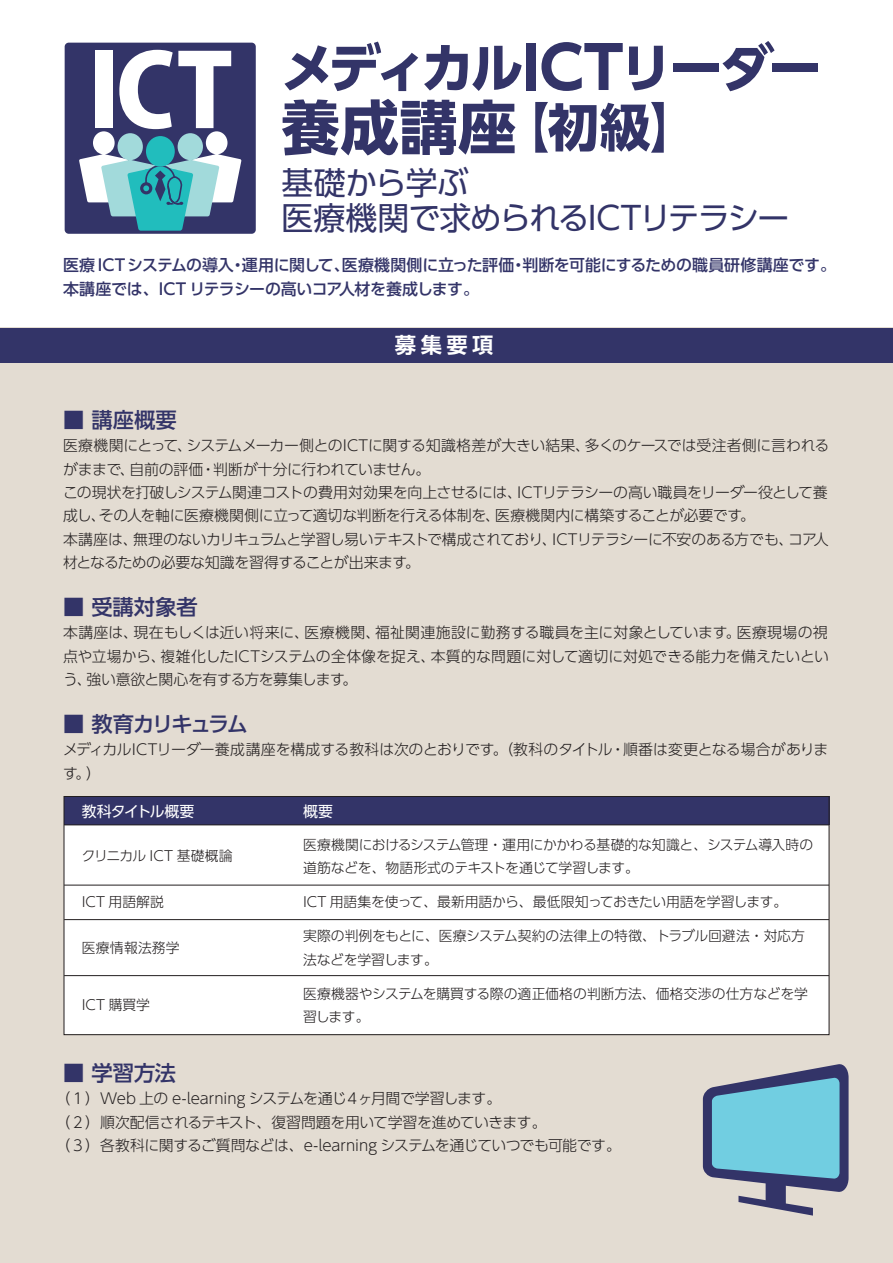
<style>
.page{position:relative;width:893px;height:1263px;background:#fff}
.page>*{position:absolute;margin:0;border:0;box-sizing:border-box;transform-origin:0 0}
.t1{font:700 58.5px "UD Shin Go Pro";color:#333468}
.t2{font:700 53.1px "UD Shin Go Pro";letter-spacing:-.105em;color:#333468}
.t3{font:31.95px/35.1px "UD Shin Go Pro";letter-spacing:-.045em;color:#333468}
.t4{font:500 21.3px "UD Shin Go Pro";letter-spacing:-.005em;color:#333468}
.t5{font:500 21.3px "UD Shin Go Pro";letter-spacing:-.1em;color:#333468}
.t6{font:700 21.3px "UD Shin Go Pro De";color:#fff}
.t7{font:500 15.9px/23.4px "UD Shin Go Pro";letter-spacing:-.015em;color:#333468}
.t8{font:300 14.85px/23.4px "UD Shin Go Pro";letter-spacing:-.025em;color:#231f20}
.t9{font:14.85px "UD Shin Go Pro";letter-spacing:-.055em;color:#fff}
.t10{font:14.85px "UD Shin Go Pro";letter-spacing:-.035em;color:#fff}
.t11{font:300 13.8px/23.4px "UD Shin Go Pro";letter-spacing:-.015em;color:#231f20}
.t12{font:300 13.8px "UD Shin Go Pro";letter-spacing:.015em;color:#231f20}
.s1{font-size:58.5px}
.s2{font-size:51px}
</style>
<div class="page">
<div style="left:0;top:328px;width:893px;height:935px;background:#e3dcd2"></div>
<div style="left:65px;top:797px;width:764px;height:237px;background:#fff"></div>
<div style="left:64px;top:796px;width:765px;height:29px;background:#333468"></div>
<div style="left:65px;top:43px;width:191px;height:191px;background:#333468;border-radius:4px"></div>
<svg style="left:79px;top:50px;width:162px;height:181px"></svg>
<div style="left:146px;top:136px;width:29px;height:31px;background:#21bdbd;border-radius:50%"></div>
<hr style="left:64px;top:885px;width:765px;height:1px;background:#231f20">
<hr style="left:64px;top:919px;width:765px;height:1px;background:#231f20">
<hr style="left:64px;top:975px;width:765px;height:1px;background:#231f20">
<hr style="left:64px;top:824px;width:765px;height:1px;background:#231f20">
<div style="left:64px;top:796px;width:765px;height:239px;border:1px solid #231f20"></div>
<svg style="left:703px;top:1064px;width:146px;height:151px"></svg>
<div style="left:0;top:328px;width:893px;height:34px;background:#333468"></div>
<h2 class="t2" style="left:281px;top:24px;width:542px">メディカル<span class="s1">ICT</span>リーダー</h2>
<h1 class="t1" style="left:281px;top:80px;width:420px">養成講座<span class="s2">【初級】</span></h1>
<h3 class="t3" style="left:282px;top:164px;width:509px">基礎から学ぶ<br>医療機関で求められるICTリテラシー</h3>
<p class="t7" style="left:63px;top:253px;width:774px">医療 ICTシステムの導入・運用に関して、医療機関側に立った評価・判断を可能にするための職員研修講座です。本講座では、ICT リテラシーの高いコア人材を養成します。</p>
<h3 class="t6" style="left:395px;top:328px;width:100px">募集要項</h3>
<h3 class="t4" style="left:63px;top:403px;width:115px">■ 講座概要</h3>
<p class="t8" style="left:63px;top:433px;width:768px">医療機関にとって、システムメーカー側とのICTに関する知識格差が大きい結果、多くのケースでは受注者側に言われるがままで、自前の評価・判断が十分に行われていません。<br>この現状を打破しシステム関連コストの費用対効果を向上させるには、ICTリテラシーの高い職員をリーダー役として養成し、その人を軸に医療機関側に立って適切な判断を行える体制を、医療機関内に構築することが必要です。<br>本講座は、無理のないカリキュラムと学習し易いテキストで構成されており、ICTリテラシーに不安のある方でも、コア人材となるための必要な知識を習得することが出来ます。</p>
<h3 class="t4" style="left:63px;top:590px;width:136px">■ 受講対象者</h3>
<p class="t8" style="left:63px;top:620px;width:768px;text-align:justify">本講座は、現在もしくは近い将来に、医療機関、福祉関連施設に勤務する職員を主に対象としています。医療現場の視点や立場から、複雑化したICTシステムの全体像を捉え、本質的な問題に対して適切に対処できる能力を備えたいという、強い意欲と関心を有する方を募集します。</p>
<h3 class="t5" style="left:63px;top:707px;width:186px">■ 教育カリキュラム</h3>
<p class="t8" style="left:63px;top:737px;width:767px">メディカルICTリーダー養成講座を構成する教科は次のとおりです。（教科のタイトル・順番は変更となる場合があります。）</p>
<p class="t9" style="left:82px;top:800px;width:114px">教科タイトル概要</p>
<p class="t10" style="left:303px;top:800px;width:31px">概要</p>
<p class="t11" style="left:82px;top:844px;width:152px">クリニカル ICT 基礎概論</p>
<p class="t11" style="left:82px;top:890px;width:84px">ICT 用語解説</p>
<p class="t12" style="left:82px;top:936px;width:99px">医療情報法務学</p>
<p class="t11" style="left:303px;top:832px;width:512px">医療機関におけるシステム管理・運用にかかわる基礎的な知識と、システム導入時の道筋などを、物語形式のテキストを通じて学習します。</p>
<p class="t11" style="left:303px;top:890px;width:486px">ICT 用語集を使って、最新用語から、最低限知っておきたい用語を学習します。</p>
<p class="t11" style="left:303px;top:924px;width:504px">実際の判例をもとに、医療システム契約の法律上の特徴、トラブル回避法・対応方法などを学習します。</p>
<p class="t11" style="left:303px;top:981px;width:506px">医療機器やシステムを購買する際の適正価格の判断方法、価格交渉の仕方などを学習します。</p>
<p class="t11" style="left:82px;top:993px;width:70px">ICT 購買学</p>
<h3 class="t4" style="left:63px;top:1056px;width:114px">■ 学習方法</h3>
<p class="t8" style="left:56px;top:1086px;width:567px">（１）Web 上の e-learning システムを通じ４ヶ月間で学習します。<br>（２）順次配信されるテキスト、復習問題を用いて学習を進めていきます。<br>（３）各教科に関するご質問などは、e-learning システムを通じていつでも可能です。</p>
</div>
